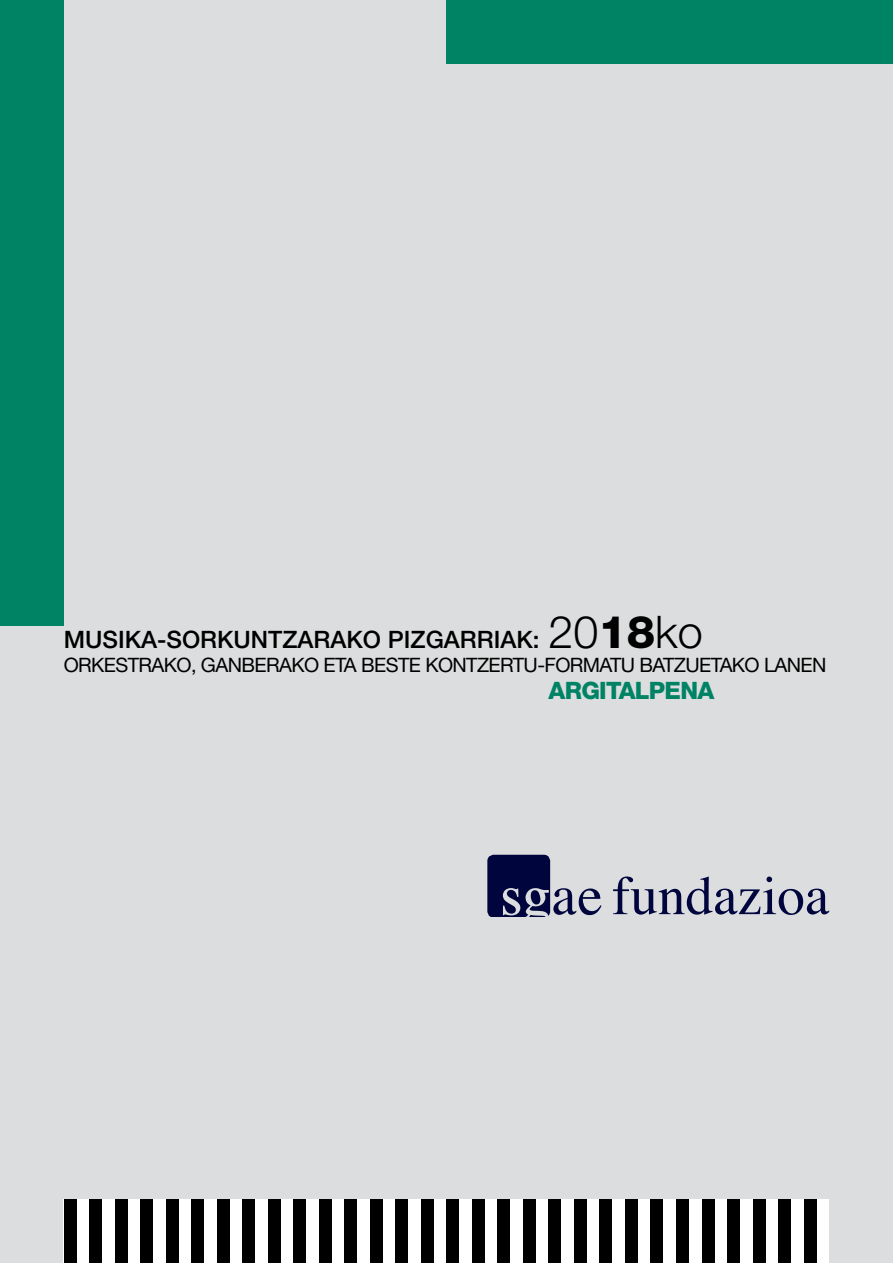
<style>
.page{position:relative;width:893px;height:1263px;background:#dcddde}
.page>*{position:absolute;margin:0;border:0;box-sizing:border-box;transform-origin:0 0}
.t1{font:300 45px "Helvetica Neue";color:#000}
.t2{font:500 24px "Helvetica Neue";color:#000}
.t3{font:800 24px "Helvetica Neue";letter-spacing:-.03em;color:#008265}
.t4{font:19.8px "Helvetica Neue";letter-spacing:-.03em;color:#000}
.s1{font-weight:800}
</style>
<div class="page">
<div style="left:0;top:0;width:64px;height:625px;background:#008265"></div>
<div style="left:446px;top:0;width:447px;height:64px;background:#008265"></div>
<div style="left:64px;top:1199px;width:765px;height:64px;background:#fff"></div>
<div style="left:64px;top:1199px;width:13px;height:64px;background:#000"></div>
<div style="left:89px;top:1199px;width:13px;height:64px;background:#000"></div>
<div style="left:115px;top:1199px;width:13px;height:64px;background:#000"></div>
<div style="left:140px;top:1199px;width:13px;height:64px;background:#000"></div>
<div style="left:166px;top:1199px;width:13px;height:64px;background:#000"></div>
<div style="left:191px;top:1199px;width:13px;height:64px;background:#000"></div>
<div style="left:217px;top:1199px;width:13px;height:64px;background:#000"></div>
<div style="left:242px;top:1199px;width:13px;height:64px;background:#000"></div>
<div style="left:268px;top:1199px;width:13px;height:64px;background:#000"></div>
<div style="left:293px;top:1199px;width:13px;height:64px;background:#000"></div>
<div style="left:319px;top:1199px;width:13px;height:64px;background:#000"></div>
<div style="left:344px;top:1199px;width:13px;height:64px;background:#000"></div>
<div style="left:370px;top:1199px;width:13px;height:64px;background:#000"></div>
<div style="left:395px;top:1199px;width:13px;height:64px;background:#000"></div>
<div style="left:421px;top:1199px;width:13px;height:64px;background:#000"></div>
<div style="left:446px;top:1199px;width:13px;height:64px;background:#000"></div>
<div style="left:472px;top:1199px;width:13px;height:64px;background:#000"></div>
<div style="left:497px;top:1199px;width:13px;height:64px;background:#000"></div>
<div style="left:523px;top:1199px;width:13px;height:64px;background:#000"></div>
<div style="left:549px;top:1199px;width:12px;height:64px;background:#000"></div>
<div style="left:574px;top:1199px;width:13px;height:64px;background:#000"></div>
<div style="left:600px;top:1199px;width:12px;height:64px;background:#000"></div>
<div style="left:625px;top:1199px;width:13px;height:64px;background:#000"></div>
<div style="left:651px;top:1199px;width:12px;height:64px;background:#000"></div>
<div style="left:676px;top:1199px;width:13px;height:64px;background:#000"></div>
<div style="left:702px;top:1199px;width:12px;height:64px;background:#000"></div>
<div style="left:727px;top:1199px;width:13px;height:64px;background:#000"></div>
<div style="left:753px;top:1199px;width:12px;height:64px;background:#000"></div>
<div style="left:778px;top:1199px;width:13px;height:64px;background:#000"></div>
<div style="left:804px;top:1199px;width:12px;height:64px;background:#000"></div>
<svg style="left:487px;top:855px;width:114px;height:62px"></svg>
<svg style="left:613px;top:876px;width:216px;height:39px"></svg>
<h1 class="t1" style="left:549px;top:604px;width:156px">20<span class="s1">18</span>ko</h1>
<p class="t2" style="left:64px;top:625px;width:477px">MUSIKA-SORKUNTZARAKO PIZGARRIAK:</p>
<p class="t4" style="left:64px;top:653px;width:764px">ORKESTRAKO, GANBERAKO ETA BESTE KONTZERTU-FORMATU BATZUETAKO LANEN</p>
<p class="t3" style="left:549px;top:676px;width:167px">ARGITALPENA</p>
</div>
